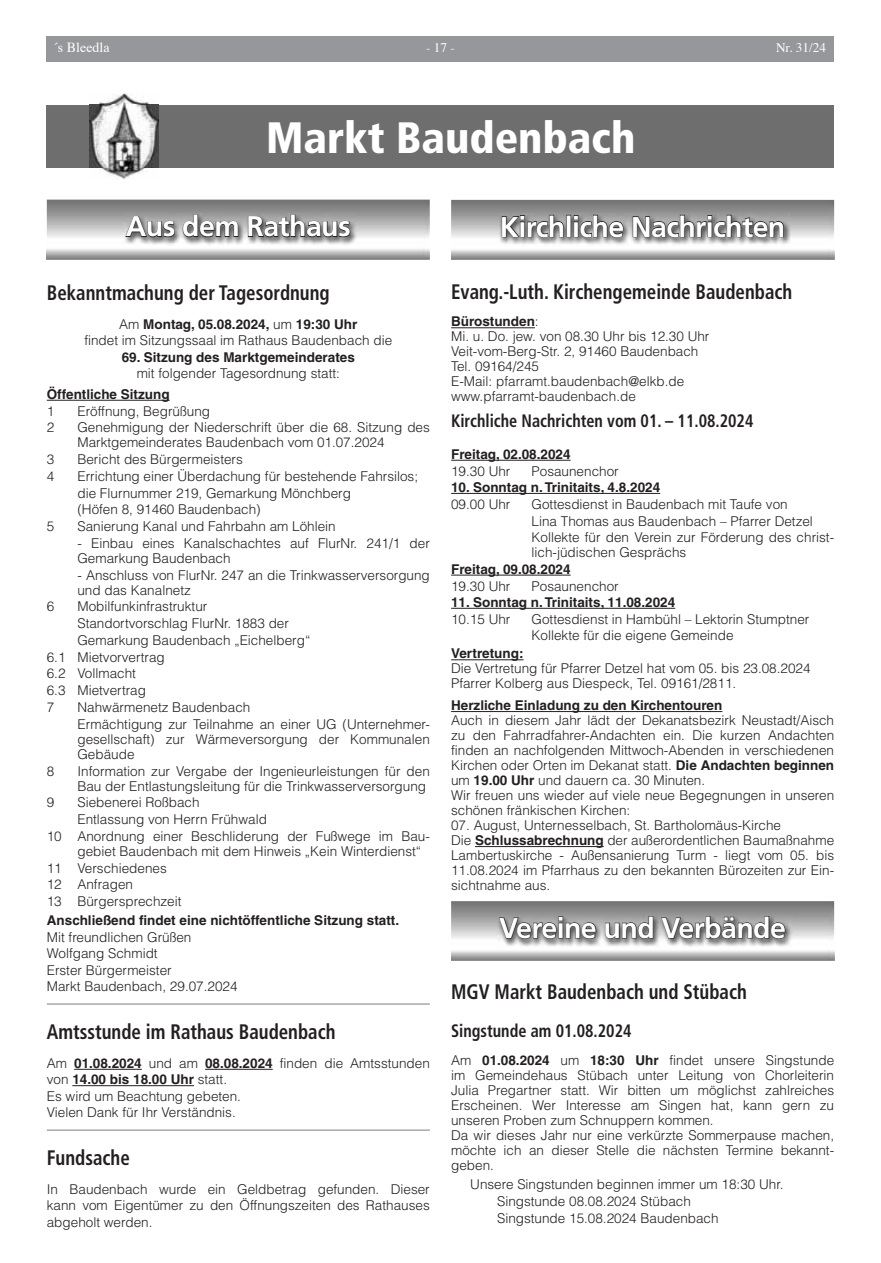
<style>
.page{position:relative;width:881px;height:1263px;background:#fff}
.page>*{position:absolute;margin:0;border:0;box-sizing:border-box;transform-origin:0 0}
.t1{font:900 condensed 43.95px "Frutiger LT";color:#fff}
.t2{font:700 28.5px "Frutiger LT";letter-spacing:-.02em;color:#fff}
.t3{font:28.5px "Frutiger LT Bold 2";letter-spacing:-.02em;color:#fff}
.t4{font:28.5px "Frutiger LT Bold 3";letter-spacing:-.02em;color:#fff}
.t5{font:700 condensed 21px "Frutiger LT";color:#231f20;scale:.9 1}
.t6{font:700 condensed 18px "Frutiger LT";color:#231f20;scale:.9 1}
.t7{font:13.95px "Times";color:#fff}
.t8{font:300 13.5px/15px "Helvetica LT";color:#231f20}
.t9{font:700 13.5px "Helvetica LT";color:#231f20}
.t10{font:13.2px "Times";color:#fff}
.s1{font-weight:700}
</style>
<div class="page">
<div style="left:47px;top:36px;width:786px;height:26px;background:#95979a"></div>
<hr style="left:451px;top:327px;width:83px;height:1px;background:#231f20">
<hr style="left:451px;top:659px;width:72px;height:1px;background:#231f20">
<hr style="left:451px;top:711px;width:271px;height:1px;background:#231f20">
<hr style="left:475px;top:846px;width:128px;height:1px;background:#231f20">
<img style="left:499px;top:214px;width:291px;height:32px">
<svg style="left:501px;top:215px;width:122px;height:23px;background:#706f6f"></svg>
<svg style="left:632px;top:215px;width:151px;height:23px;background:#727171"></svg>
<hr style="left:451px;top:460px;width:119px;height:1px;background:#231f20">
<hr style="left:451px;top:493px;width:209px;height:1px;background:#231f20">
<hr style="left:451px;top:575px;width:119px;height:1px;background:#231f20">
<hr style="left:451px;top:608px;width:224px;height:1px;background:#231f20">
<img style="left:497px;top:915px;width:294px;height:32px">
<svg style="left:498px;top:916px;width:98px;height:23px;background:#757474"></svg>
<svg style="left:604px;top:916px;width:49px;height:23px"></svg>
<svg style="left:660px;top:916px;width:125px;height:23px;background:#727171"></svg>
<hr style="left:47px;top:1003px;width:382px;height:2px;background:#a8a9ad">
<hr style="left:74px;top:1069px;width:68px;height:1px;background:#231f20">
<hr style="left:205px;top:1069px;width:67px;height:1px;background:#231f20">
<hr style="left:72px;top:1085px;width:122px;height:1px;background:#231f20">
<hr style="left:47px;top:1129px;width:382px;height:2px;background:#a8a9ad">
<div style="left:47px;top:105px;width:786px;height:63px;background:#6e6e6e"></div>
<img style="left:89px;top:94px;width:70px;height:85px">
<img style="left:89px;top:105px;width:70px;height:63px">
<img style="left:124px;top:214px;width:233px;height:31px">
<svg style="left:125px;top:216px;width:50px;height:21px"></svg>
<svg style="left:182px;top:214px;width:56px;height:23px"></svg>
<svg style="left:247px;top:214px;width:103px;height:23px;background:#727172"></svg>
<hr style="left:47px;top:400px;width:123px;height:1px;background:#231f20">
<p class="t7" style="left:53px;top:34px;width:58px">´s Bleedla</p>
<p class="t10" style="left:426px;top:35px;width:30px">- 17 -</p>
<p class="t10" style="left:775px;top:35px;width:52px">Nr. 31/24</p>
<h1 class="t1" style="left:266px;top:111px;width:371px">Markt Baudenbach</h1>
<h2 class="t4" style="left:126px;top:210px;width:226px">Aus dem Rathaus</h2>
<h3 class="t5" style="left:47px;top:280px;width:316px">Bekanntmachung der Tagesordnung</h3>
<p class="t8" style="left:84px;top:316px;width:309px;line-height:16.4px;text-align:center">Am <span class="s1">Montag, 05.08.2024,</span> um <span class="s1">19:30 Uhr<br></span>findet im Sitzungssaal im Rathaus Baudenbach die</p>
<p class="t9" style="left:122px;top:349px;width:234px">69. Sitzung des Marktgemeinderates</p>
<p class="t8" style="left:137px;top:366px;width:205px">mit folgender Tagesordnung statt:</p>
<p class="t9" style="left:47px;top:386px;width:124px">Öffentliche Sitzung</p>
<p class="t8" style="left:47px;top:403px;width:9px">1</p>
<p class="t8" style="left:77px;top:403px;width:134px">Eröffnung, Begrüßung</p>
<p class="t8" style="left:47px;top:420px;width:9px">2</p>
<p class="t8" style="left:77px;top:420px;width:354px">Genehmigung der Niederschrift über die 68. Sitzung des<br>Marktgemeinderates Baudenbach vom 01.07.2024</p>
<p class="t8" style="left:47px;top:452px;width:9px">3</p>
<p class="t8" style="left:77px;top:452px;width:167px">Bericht des Bürgermeisters</p>
<p class="t8" style="left:47px;top:468px;width:9px">4</p>
<p class="t8" style="left:77px;top:468px;width:342px;line-height:16.8px">Errichtung einer Überdachung für bestehende Fahrsilos; die Flurnummer 219, Gemarkung Mönchberg<br>(Höfen 8, 91460 Baudenbach)</p>
<p class="t8" style="left:47px;top:519px;width:9px">5</p>
<p class="t8" style="left:77px;top:519px;width:260px">Sanierung Kanal und Fahrbahn am Löhlein</p>
<p class="t8" style="left:77px;top:535px;width:354px">- Einbau eines Kanalschachtes auf FlurNr. 241/1 der<br>Gemarkung Baudenbach</p>
<p class="t8" style="left:77px;top:567px;width:354px">- Anschluss von FlurNr. 247 an die Trinkwasserversorgung und das Kanalnetz</p>
<p class="t8" style="left:47px;top:599px;width:9px">6</p>
<p class="t8" style="left:77px;top:599px;width:131px">Mobilfunkinfrastruktur</p>
<p class="t8" style="left:77px;top:616px;width:213px">Standortvorschlag FlurNr. 1883 der</p>
<p class="t8" style="left:77px;top:632px;width:234px">Gemarkung Baudenbach „Eichelberg“</p>
<p class="t8" style="left:47px;top:649px;width:119px">6.1 Mietvorvertrag</p>
<p class="t8" style="left:47px;top:666px;width:91px">6.2 Vollmacht</p>
<p class="t8" style="left:47px;top:683px;width:101px">6.3 Mietvertrag</p>
<p class="t8" style="left:47px;top:699px;width:9px">7</p>
<p class="t8" style="left:77px;top:699px;width:354px;line-height:16.8px">Nahwärmenetz Baudenbach<br>Ermächtigung zur Teilnahme an einer UG (Unternehmer-</p>
<p class="t8" style="left:77px;top:731px;width:354px">gesellschaft) zur Wärmeversorgung der Kommunalen<br>Gebäude</p>
<p class="t8" style="left:47px;top:763px;width:9px">8</p>
<p class="t8" style="left:77px;top:763px;width:354px">Information zur Vergabe der Ingenieurleistungen für den<br>Bau der Entlastungsleitung für die Trinkwasserversorgung</p>
<p class="t8" style="left:47px;top:795px;width:9px">9</p>
<p class="t8" style="left:77px;top:795px;width:124px">Siebenerei Roßbach</p>
<p class="t8" style="left:77px;top:811px;width:191px">Entlassung von Herrn Frühwald</p>
<p class="t8" style="left:47px;top:828px;width:384px">10 Anordnung einer Beschliderung der Fußwege im Bau-</p>
<p class="t8" style="left:47px;top:842px;width:375px;line-height:16.8px;text-indent:31px">gebiet Baudenbach mit dem Hinweis „Kein Winterdienst“<br>11 Verschiedenes<br>12 Anfragen<br>13 Bürgersprechzeit</p>
<p class="t9" style="left:47px;top:912px;width:354px">Anschließend findet eine nichtöffentliche Sitzung statt.</p>
<p class="t8" style="left:47px;top:929px;width:192px;line-height:16.4px">Mit freundlichen Grüßen<br>Wolfgang Schmidt<br>Erster Bürgermeister<br>Markt Baudenbach, 29.07.2024</p>
<h3 class="t5" style="left:47px;top:1019px;width:322px">Amtsstunde im Rathaus Baudenbach</h3>
<p class="t8" style="left:47px;top:1055px;width:384px;line-height:16.4px">Am <span class="s1">01.08.2024</span> und am <span class="s1">08.08.2024</span> finden die Amtsstunden von <span class="s1">14.00 bis 18.00 Uhr</span> statt.<br>Es wird um Beachtung gebeten.<br>Vielen Dank für Ihr Verständnis.</p>
<h3 class="t5" style="left:47px;top:1145px;width:94px">Fundsache</h3>
<p class="t8" style="left:47px;top:1181px;width:384px;line-height:16.4px;text-align:justify">In Baudenbach wurde ein Geldbetrag gefunden. Dieser kann vom Eigentümer zu den Öffnungszeiten des Rathauses abgeholt werden.</p>
<h2 class="t2" style="left:499px;top:210px;width:287px">Kirchliche Nachrichten</h2>
<h3 class="t5" style="left:451px;top:279px;width:380px">Evang.-Luth. Kirchengemeinde Baudenbach</h3>
<p class="t8" style="left:451px;top:314px;width:260px"><span class="s1">Bürostunden</span>:<br>Mi. u. Do. jew. von 08.30 Uhr bis 12.30 Uhr<br>Veit-vom-Berg-Str. 2, 91460 Baudenbach<br>Tel. 09164/245<br>E-Mail: pfarramt.baudenbach@elkb.de www.pfarramt-baudenbach.de</p>
<h3 class="t6" style="left:451px;top:410px;width:337px">Kirchliche Nachrichten vom 01. – 11.08.2024</h3>
<p class="t9" style="left:451px;top:446px;width:121px">Freitag, 02.08.2024</p>
<p class="t8" style="left:451px;top:463px;width:61px">19.30 Uhr</p>
<p class="t8" style="left:531px;top:463px;width:89px">Posaunenchor</p>
<p class="t9" style="left:451px;top:479px;width:210px">10. Sonntag n. Trinitaits, 4.8.2024</p>
<p class="t8" style="left:451px;top:496px;width:61px">09.00 Uhr</p>
<p class="t8" style="left:531px;top:495px;width:304px;line-height:16.8px">Gottesdienst in Baudenbach mit Taufe von<br>Lina Thomas aus Baudenbach – Pfarrer Detzel<br>Kollekte für den Verein zur Förderung des christ-</p>
<p class="t8" style="left:531px;top:545px;width:156px">lich-jüdischen Gesprächs</p>
<p class="t9" style="left:451px;top:561px;width:121px">Freitag, 09.08.2024</p>
<p class="t8" style="left:451px;top:578px;width:61px">19.30 Uhr</p>
<p class="t8" style="left:531px;top:578px;width:89px">Posaunenchor</p>
<p class="t9" style="left:451px;top:594px;width:225px">11. Sonntag n. Trinitaits, 11.08.2024</p>
<p class="t8" style="left:451px;top:611px;width:61px">10.15 Uhr</p>
<p class="t8" style="left:531px;top:610px;width:279px;line-height:16.8px">Gottesdienst in Hambühl – Lektorin Stumptner<br>Kollekte für die eigene Gemeinde</p>
<p class="t9" style="left:451px;top:645px;width:74px">Vertretung:</p>
<p class="t8" style="left:451px;top:661px;width:361px">Die Vertretung für Pfarrer Detzel hat vom 05. bis 23.08.2024<br>Pfarrer Kolberg aus Diespeck, Tel. 09161/2811.</p>
<p class="t9" style="left:451px;top:697px;width:273px">Herzliche Einladung zu den Kirchentouren</p>
<p class="t8" style="left:451px;top:713px;width:384px">Auch in diesem Jahr lädt der Dekanatsbezirk Neustadt/Aisch zu den Fahrradfahrer-Andachten ein. Die kurzen Andachten finden an nachfolgenden Mittwoch-Abenden in verschiedenen Kirchen oder Orten im Dekanat statt. <span class="s1">Die Andachten beginnen </span>um <span class="s1">19.00 Uhr</span> und dauern ca. 30 Minuten.<br>Wir freuen uns wieder auf viele neue Begegnungen in unseren schönen fränkischen Kirchen:</p>
<p class="t8" style="left:451px;top:818px;width:384px">07. August, Unternesselbach, St. Bartholomäus-Kirche<br>Die <span class="s1">Schlussabrechnung</span> der außerordentlichen Baumaßnahme Lambertuskirche - Außensanierung Turm - liegt vom 05. bis 11.08.2024 im Pfarrhaus zu den bekannten Bürozeiten zur Ein&shy;sichtnahme aus.</p>
<h2 class="t3" style="left:499px;top:911px;width:288px">Vereine und Verbände</h2>
<h3 class="t5" style="left:451px;top:979px;width:330px">MGV Markt Baudenbach und Stübach</h3>
<h3 class="t6" style="left:451px;top:1020px;width:202px">Singstunde am 01.08.2024</h3>
<p class="t8" style="left:451px;top:1052px;width:384px">Am <span class="s1">01.08.2024</span> um <span class="s1">18:30 Uhr</span> findet unsere Singstunde im Gemeindehaus Stübach unter Leitung von Chorleiterin Julia Pregartner statt. Wir bitten um möglichst zahlreiches Erscheinen. Wer Interesse am Singen hat, kann gern zu unseren Proben zum Schnuppern kommen.<br>Da wir dieses Jahr nur eine verkürzte Sommerpause machen, möchte ich an dieser Stelle die nächsten Termine bekannt&shy;geben.</p>
<p class="t8" style="left:497px;top:1176px;width:288px;line-height:16.8px;text-indent:-27px">Unsere Singstunden beginnen immer um 18:30 Uhr.<br>Singstunde 08.08.2024 Stübach<br>Singstunde 15.08.2024 Baudenbach</p>
</div>
